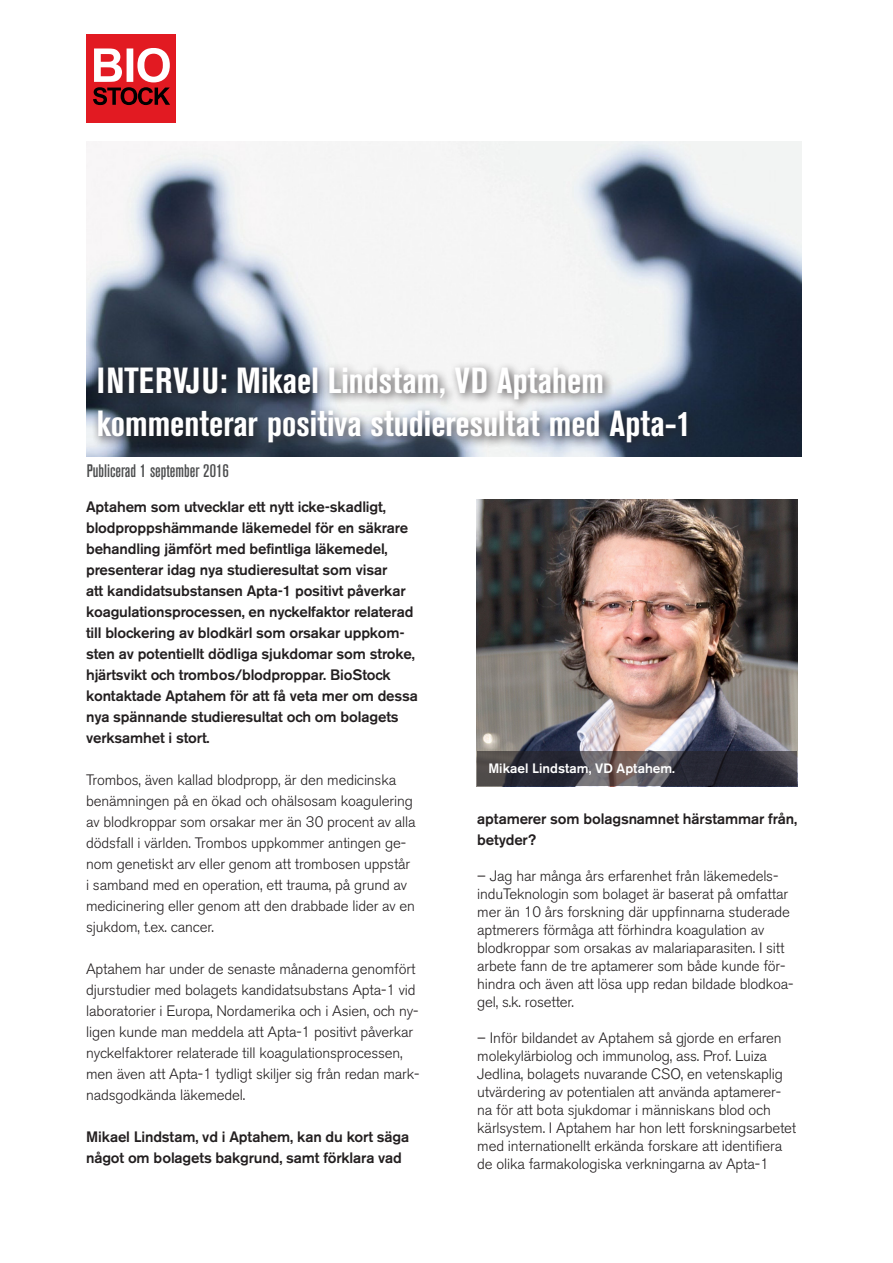
<style>
.page{position:relative;width:893px;height:1263px;background:#fff}
.page>*{position:absolute;margin:0;border:0;box-sizing:border-box;transform-origin:0 0}
.t1{font:700 condensed 36px/43.2px "Akzidenz Grotesk BE";color:#fff}
.t2{font:500 condensed 18px "Akzidenz Grotesk BE";color:#4b4c4d}
.t3{font:300 15px/18px "Akzidenz Grotesk BE";letter-spacing:-.01em;color:#231f20}
.t4{font:500 15px/21px "Akzidenz Grotesk BE";letter-spacing:-.01em;color:#231f20}
.t5{font:500 13.5px "Akzidenz Grotesk BE";color:#fff}
</style>
<div class="page">
<img style="left:86px;top:141px;width:715px;height:315px">
<div style="left:92px;top:361px;width:606px;height:93px;background:#231f20;opacity:.75"></div>
<img style="left:477px;top:500px;width:321px;height:287px">
<svg style="left:477px;top:752px;width:320px;height:34px;background:#3f3c44"></svg>
<div style="left:87px;top:34px;width:88px;height:88px;background:#e21a22"></div>
<img style="left:93px;top:48px;width:77px;height:57px">
<p class="t1" style="left:97px;top:359px;width:596px">INTERVJU: Mikael Lindstam, VD Aptahem kommenterar positiva studieresultat med Apta-1</p>
<p class="t2" style="left:87px;top:461px;width:143px">Publicerad 1 september 2016</p>
<p class="t4" style="left:86px;top:496px;width:333px">Aptahem som utvecklar ett nytt icke-skadligt, blodproppshämmande läkemedel för en säkrare behandling jämfört med befintliga läkemedel, presenterar idag nya studieresultat som visar<br>att kandidatsubstansen Apta-1 positivt påverkar koagulationsprocessen, en nyckelfaktor relaterad till blockering av blodkärl som orsakar uppkom&shy;sten av potentiellt dödliga sjukdomar som stroke, hjärtsvikt och trombos/blodproppar. BioStock kontaktade Aptahem för att få veta mer om dessa nya spännande studieresultat och om bolagets verksamhet i stort.</p>
<p class="t3" style="left:86px;top:769px;width:331px;line-height:21px">Trombos, även kallad blodpropp, är den medicinska benämningen på en ökad och ohälsosam koagulering av blodkroppar som orsakar mer än 30 procent av alla dödsfall i världen. Trombos uppkommer antingen ge&shy;nom genetiskt arv eller genom att trombosen uppstår i samband med en operation, ett trauma, på grund av medicinering eller genom att den drabbade lider av en sjukdom, t.ex. cancer.</p>
<p class="t3" style="left:86px;top:958px;width:335px;line-height:21px">Aptahem har under de senaste månaderna genomfört djurstudier med bolagets kandidatsubstans Apta-1 vid laboratorier i Europa, Nordamerika och i Asien, och ny&shy;ligen kunde man meddela att Apta-1 positivt påverkar nyckelfaktorer relaterade till koagulationsprocessen, men även att Apta-1 tydligt skiljer sig från redan mark&shy;nadsgodkända läkemedel.</p>
<p class="t4" style="left:86px;top:1126px;width:325px">Mikael Lindstam, vd i Aptahem, kan du kort säga något om bolagets bakgrund, samt förklara vad</p>
<p class="t5" style="left:488px;top:760px;width:188px">Mikael Lindstam, VD Aptahem.</p>
<p class="t4" style="left:477px;top:808px;width:321px">aptamerer som bolagsnamnet härstammar från, betyder?</p>
<p class="t3" style="left:477px;top:867px;width:318px">– Jag har många års erfarenhet från läkemedels&shy;induTeknologin som bolaget är baserat på omfattar mer än 10 års forskning där uppfinnarna studerade aptmerers förmåga att förhindra koagulation av blodkroppar som orsakas av malariaparasiten. I sitt arbete fann de tre aptamerer som både kunde för&shy;hindra och även att lösa upp redan bildade blodkoa&shy;gel, s.k. rosetter.</p>
<p class="t3" style="left:477px;top:1029px;width:321px">– Inför bildandet av Aptahem så gjorde en erfaren molekylärbiolog och immunolog, ass. Prof. Luiza Jedlina, bolagets nuvarande CSO, en vetenskaplig utvärdering av potentialen att använda aptamerer&shy;na för att bota sjukdomar i människans blod och kärlsystem. I Aptahem har hon lett forskningsarbetet med internationellt erkända forskare att identifiera de olika farmakologiska verkningarna av Apta-1</p>
</div>
